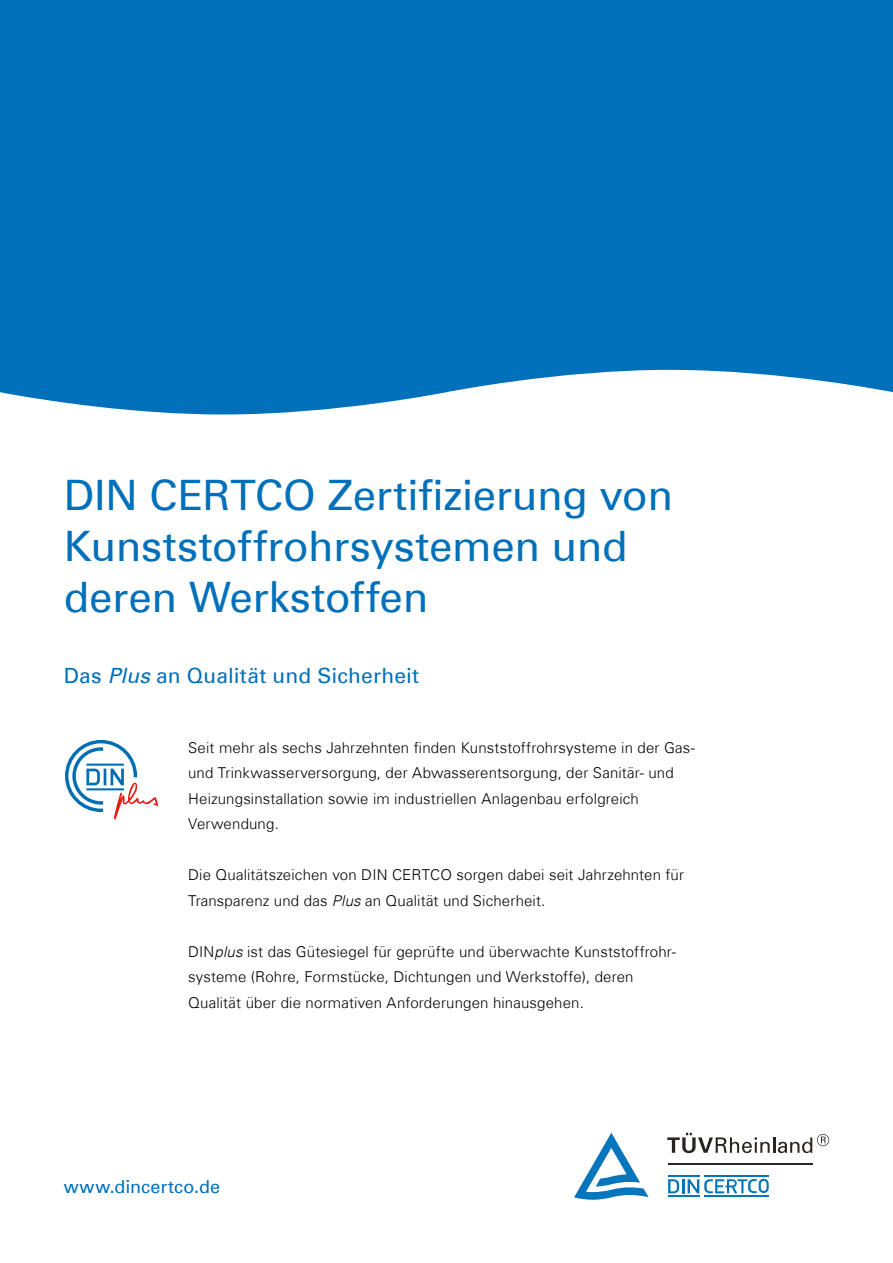
<style>
.page{position:relative;width:893px;height:1263px;background:#fff}
.page>*{position:absolute;margin:0;border:0;box-sizing:border-box;transform-origin:0 0}
.t1{font:42px/51px "Univers Com 55 Roman";letter-spacing:-.005em;color:#0070ba}
.t2{font:21px "Univers Com 55 Roman";letter-spacing:.01em;color:#0070ba}
.t3{font:18px "Univers Com 55 Roman";letter-spacing:.005em;color:#0070ba}
.t4{font:300 15px/25.5px "Univers Com 45";letter-spacing:.01em;color:#000}
.s1{font-family:"Univers Com 55";font-style:italic}
.s2{font-style:italic}
</style>
<div class="page">
<hr style="left:668px;top:1163px;width:144px;height:1px;background:#2a2321">
<svg style="left:667px;top:1133px;width:162px;height:20px"></svg>
<svg style="left:574px;top:1133px;width:75px;height:67px"></svg>
<hr style="left:704px;top:1175px;width:65px;height:2px;background:#0575bc">
<hr style="left:704px;top:1195px;width:65px;height:2px;background:#0575bc">
<hr style="left:668px;top:1175px;width:31px;height:2px;background:#0575bc">
<hr style="left:668px;top:1195px;width:31px;height:2px;background:#0575bc">
<svg style="left:668px;top:1179px;width:101px;height:14px"></svg>
<div style="left:0;top:0;width:893px;height:414px;background:#0070ba"></div>
<svg style="left:65px;top:740px;width:93px;height:79px"></svg>
<h1 class="t1" style="left:64px;top:470px;width:611px">DIN CERTCO Zertifizierung von<br>Kunststoffrohrsystemen und deren Werkstoffen</h1>
<h2 class="t2" style="left:64px;top:662px;width:357px">Das <span class="s1">Plus</span> an Qualität und Sicherheit</h2>
<p class="t4" style="left:188px;top:735px;width:508px">Seit mehr als sechs Jahrzehnten finden Kunststoffrohrsysteme in der Gas&shy;und Trinkwasserversorgung, der Abwasserentsorgung, der Sanitär- und Heizungsinstallation sowie im industriellen Anlagenbau erfolgreich Verwendung.</p>
<p class="t4" style="left:188px;top:862px;width:497px">Die Qualitätszeichen von DIN CERTCO sorgen dabei seit Jahrzehnten für<br>Transparenz und das <span class="s2">Plus</span> an Qualität und Sicherheit.</p>
<p class="t4" style="left:188px;top:939px;width:489px">DIN<span class="s2">plus</span> ist das Gütesiegel für geprüfte und überwachte Kunststoffrohr&shy;systeme (Rohre, Formstücke, Dichtungen und Werkstoffe), deren<br>Qualität über die normativen Anforderungen hinausgehen.</p>
<p class="t3" style="left:64px;top:1175px;width:158px">www.dincertco.de</p>
</div>
